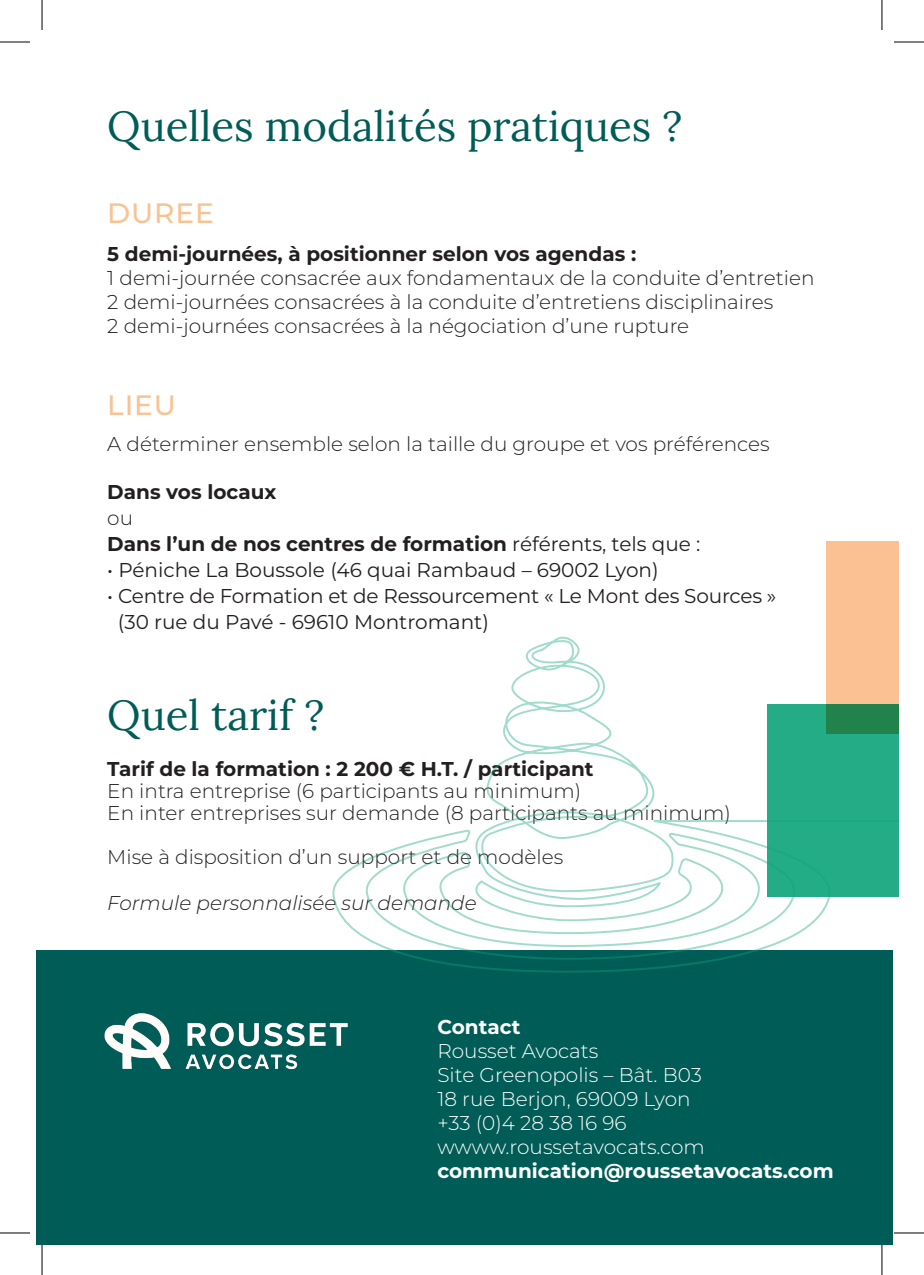
<style>
.page{position:relative;width:924px;height:1275px;background:#fff}
.page>*{position:absolute;margin:0;border:0;box-sizing:border-box;transform-origin:0 0}
.t1{font:42px "Lora";color:#005c56}
.t2{font:500 28px "Montserrat";letter-spacing:.03em;color:#f8c392}
.t3{font:300 20px "Montserrat";color:#231f20}
.t4{font:700 20px "Montserrat";color:#231f20}
.t5{font:20px/26px "Montserrat";letter-spacing:-.01em;color:#231f20}
.t6{font:300 20px "Montserrat";color:#fff}
.t7{font:700 20px "Montserrat";color:#fff}
.t8{font:italic 300 20px "Montserrat";color:#231f20}
.s1{font-weight:400}
</style>
<div class="page">
<div style="left:36px;top:951px;width:856px;height:294px;background:#005c57"></div>
<div style="left:825px;top:541px;width:73px;height:192px;background:#fbc192"></div>
<img style="left:104px;top:1013px;width:244px;height:57px">
<svg style="left:328px;top:627px;width:570px;height:346px"></svg>
<hr style="left:0;top:42px;width:30px;height:1px;background:#000">
<hr style="left:893px;top:42px;width:30px;height:1px;background:#000">
<hr style="left:0;top:1232px;width:30px;height:1px;background:#000">
<hr style="left:893px;top:1232px;width:30px;height:1px;background:#000">
<hr style="left:42px;top:0;width:1px;height:30px;background:#000">
<hr style="left:42px;top:1245px;width:1px;height:30px;background:#000">
<hr style="left:881px;top:0;width:1px;height:30px;background:#000">
<hr style="left:881px;top:1245px;width:1px;height:30px;background:#000">
<p class="t1" style="left:107px;top:94px;width:576px">Quelles modalités pratiques ?</p>
<p class="t2" style="left:107px;top:194px;width:108px">DUREE</p>
<p class="t4" style="left:107px;top:241px;width:530px">5 demi-journées, à positionner selon vos agendas :</p>
<p class="t3" style="left:107px;top:265px;width:708px">1 demi-journée consacrée aux fondamentaux de la conduite d’entretien</p>
<p class="t3" style="left:107px;top:289px;width:667px">2 demi-journées consacrées à la conduite d’entretiens disciplinaires</p>
<p class="t3" style="left:107px;top:313px;width:583px">2 demi-journées consacrées à la négociation d’une rupture</p>
<p class="t2" style="left:107px;top:386px;width:70px">LIEU</p>
<p class="t3" style="left:107px;top:431px;width:663px">A déterminer ensemble selon la taille du groupe et vos préférences</p>
<p class="t4" style="left:107px;top:479px;width:170px">Dans vos locaux</p>
<p class="t3" style="left:107px;top:505px;width:27px">ou</p>
<p class="t4" style="left:107px;top:531px;width:594px">Dans l’un de nos centres de formation <span class="s1">référents, tels que :</span></p>
<p class="t5" style="left:107px;top:556px;width:552px">• Péniche La Boussole (46 quai Rambaud – 69002 Lyon)</p>
<p class="t5" style="left:118px;top:582px;width:660px;text-indent:-10px">• Centre de Formation et de Ressourcement « Le Mont des Sources » (30 rue du Pavé - 69610 Montromant)</p>
<p class="t1" style="left:107px;top:683px;width:218px">Quel tarif ?</p>
<p class="t4" style="left:107px;top:755px;width:487px">Tarif de la formation : 2 200 € H.T. / participant</p>
<p class="t3" style="left:107px;top:777px;width:475px">En intra entreprise (6 participants au minimum)</p>
<p class="t3" style="left:107px;top:799px;width:624px">En inter entreprises sur demande (8 participants au minimum)</p>
<p class="t3" style="left:107px;top:843px;width:457px">Mise à disposition d’un support et de modèles</p>
<p class="t8" style="left:107px;top:889px;width:371px">Formule personnalisée sur demande</p>
<p class="t7" style="left:437px;top:1013px;width:84px">Contact</p>
<p class="t6" style="left:437px;top:1037px;width:162px">Rousset Avocats</p>
<p class="t6" style="left:437px;top:1061px;width:266px">Site Greenopolis – Bât. B03</p>
<p class="t6" style="left:437px;top:1085px;width:254px">18 rue Berjon, 69009 Lyon</p>
<p class="t6" style="left:437px;top:1109px;width:190px">+33 (0)4 28 38 16 96</p>
<p class="t6" style="left:437px;top:1133px;width:269px">wwww.roussetavocats.com</p>
<p class="t7" style="left:437px;top:1157px;width:397px">communication@roussetavocats.com</p>
</div>
